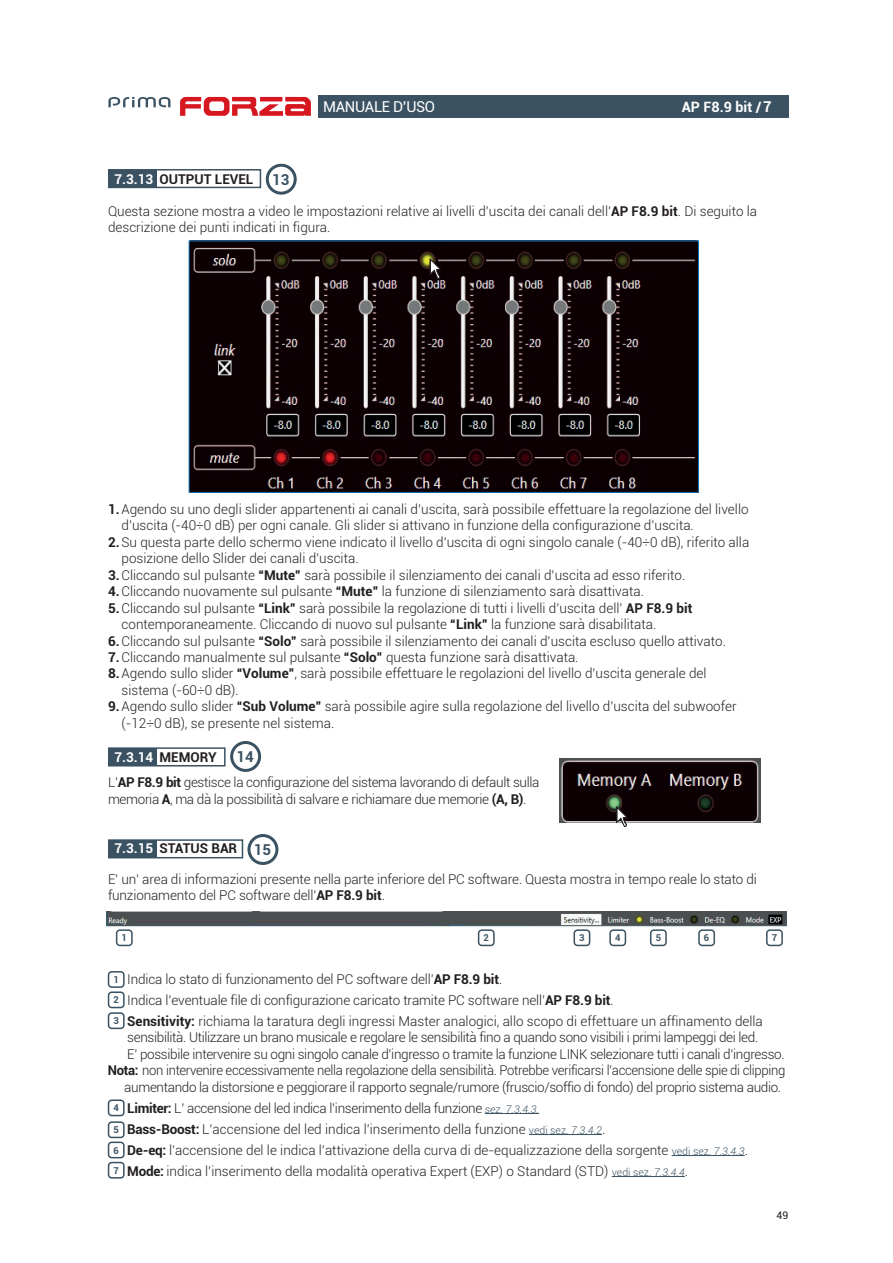
<style>
.page{position:relative;width:893px;height:1263px;background:#fff}
.page>*{position:absolute;margin:0;border:0;box-sizing:border-box;transform-origin:0 0}
.t1{font:15px "Roboto";letter-spacing:-.025em;color:#fff}
.t2{font:700 15px "Roboto";color:#3b5262}
.t3{font:700 14.25px "Roboto";color:#fff}
.t4{font:300 13.5px/21px "Roboto";color:#231f20}
.t5{font:300 13.5px/16.5px "Roboto";letter-spacing:-.025em;color:#231f20}
.t6{font:700 13.5px "Roboto";color:#231f20}
.t7{font:700 13.5px "Roboto";color:#fff}
.t8{font:10.5px "Roboto";color:#231f20}
.t9{font:700 9.45px/20.2px "Roboto";color:#3b5262;text-align:justify}
.s1{color:#fff}
.s2{font-size:15px}
.s3{font-weight:700}
.s4{color:#231f20}
.s5{font-style:italic;font-size:10.5px;color:#3b5262}
.s6{font-size:10.5px;color:#3b5262}
</style>
<div class="page">
<div style="left:318px;top:95px;width:470px;height:22px;background:#3b5262"></div>
<svg style="left:108px;top:97px;width:62px;height:10px"></svg>
<svg style="left:180px;top:97px;width:131px;height:19px"></svg>
<div style="left:108px;top:169px;width:153px;height:19px;border:2px solid #3b5262"></div>
<div style="left:109px;top:170px;width:47px;height:18px;background:#3b5262"></div>
<div style="left:108px;top:747px;width:118px;height:19px;border:2px solid #3b5262"></div>
<div style="left:109px;top:748px;width:47px;height:18px;background:#3b5262"></div>
<div style="left:108px;top:839px;width:135px;height:19px;border:2px solid #3b5262"></div>
<div style="left:109px;top:840px;width:47px;height:18px;background:#3b5262"></div>
<div style="left:266px;top:164px;width:31px;height:31px;border:3px solid #3b5262;border-radius:50%"></div>
<div style="left:230px;top:741px;width:31px;height:31px;border:3px solid #3b5262;border-radius:50%"></div>
<div style="left:247px;top:834px;width:31px;height:31px;border:3px solid #3b5262;border-radius:50%"></div>
<img style="left:191px;top:243px;width:506px;height:248px">
<div style="left:189px;top:241px;width:510px;height:252px;border:1px solid #1776bd"></div>
<img style="left:559px;top:758px;width:202px;height:65px">
<svg style="left:429px;top:258px;width:12px;height:21px"></svg>
<svg style="left:616px;top:806px;width:12px;height:21px"></svg>
<img style="left:107px;top:911px;width:679px;height:16px">
<div style="left:650px;top:929px;width:17px;height:17px;border:2px solid #3b5262;border-radius:3px"></div>
<div style="left:478px;top:929px;width:17px;height:17px;border:2px solid #3b5262;border-radius:3px"></div>
<div style="left:116px;top:929px;width:17px;height:17px;border:2px solid #3b5262;border-radius:3px"></div>
<div style="left:698px;top:929px;width:17px;height:17px;border:2px solid #3b5262;border-radius:3px"></div>
<div style="left:766px;top:929px;width:17px;height:17px;border:2px solid #3b5262;border-radius:3px"></div>
<div style="left:573px;top:929px;width:17px;height:17px;border:2px solid #3b5262;border-radius:3px"></div>
<div style="left:609px;top:929px;width:17px;height:17px;border:2px solid #3b5262;border-radius:3px"></div>
<hr style="left:485px;top:1113px;width:54px;height:1px;background:#3b5262">
<hr style="left:529px;top:1134px;width:73px;height:1px;background:#3b5262">
<hr style="left:672px;top:1155px;width:73px;height:1px;background:#3b5262">
<hr style="left:612px;top:1176px;width:73px;height:1px;background:#3b5262">
<div style="left:108px;top:1012px;width:17px;height:17px;border:2px solid #3b5262;border-radius:3px"></div>
<div style="left:108px;top:991px;width:17px;height:17px;border:2px solid #3b5262;border-radius:3px"></div>
<div style="left:108px;top:971px;width:17px;height:17px;border:2px solid #3b5262;border-radius:3px"></div>
<div style="left:108px;top:1099px;width:17px;height:17px;border:2px solid #3b5262;border-radius:3px"></div>
<div style="left:108px;top:1121px;width:17px;height:17px;border:2px solid #3b5262;border-radius:3px"></div>
<div style="left:108px;top:1141px;width:17px;height:17px;border:2px solid #3b5262;border-radius:3px"></div>
<div style="left:108px;top:1162px;width:17px;height:16px;border:2px solid #3b5262;border-radius:3px"></div>
<p class="t6" style="left:115px;top:169px;width:140px"><span class="s1">7.3.13</span> OUTPUT LEVEL</p>
<p class="t2" style="left:272px;top:169px;width:19px">13</p>
<p class="t1" style="left:323px;top:96px;width:113px">MANUALE D’USO</p>
<p class="t3" style="left:682px;top:96px;width:91px">AP F8.9 bit /<span class="s2">7</span></p>
<p class="t4" style="left:108px;top:202px;width:651px;line-height:16.5px">Questa sezione mostra a video le impostazioni relative ai livelli d’uscita dei canali dell’<span class="s3">AP F8.9 bit</span>. Di seguito la descrizione dei punti indicati in figura.</p>
<p class="t4" style="left:108px;top:498px;width:642px"><span class="s3">1.</span>Agendo su uno degli slider appartenenti ai canali d’uscita, sarà possibile effettuare la regolazione del livello</p>
<p class="t4" style="left:122px;top:514px;width:574px">d’uscita (-40÷0 dB) per ogni canale. Gli slider si attivano in funzione della configurazione d’uscita.</p>
<p class="t4" style="left:108px;top:531px;width:643px"><span class="s3">2.</span>Su questa parte dello schermo viene indicato il livello d’uscita di ogni singolo canale (-40÷0 dB), riferito alla</p>
<p class="t4" style="left:122px;top:547px;width:239px">posizione dello Slider dei canali d’uscita.</p>
<p class="t4" style="left:108px;top:564px;width:579px"><span class="s3">3.</span>Cliccando sul pulsante <span class="s3">“Mute”</span> sarà possibile il silenziamento dei canali d’uscita ad esso riferito.</p>
<p class="t4" style="left:108px;top:580px;width:537px"><span class="s3">4.</span>Cliccando nuovamente sul pulsante <span class="s3">“Mute”</span> la funzione di silenziamento sarà disattivata.</p>
<p class="t4" style="left:108px;top:597px;width:586px"><span class="s3">5.</span>Cliccando sul pulsante <span class="s3">“Link”</span> sarà possibile la regolazione di tutti i livelli d’uscita dell’ <span class="s3">AP F8.9 bit</span></p>
<p class="t4" style="left:122px;top:613px;width:536px">contemporaneamente. Cliccando di nuovo sul pulsante <span class="s3">“Link”</span> la funzione sarà disabilitata.</p>
<p class="t4" style="left:108px;top:630px;width:619px"><span class="s3">6.</span>Cliccando sul pulsante <span class="s3">“Solo”</span> sarà possibile il silenziamento dei canali d’uscita escluso quello attivato.</p>
<p class="t4" style="left:108px;top:646px;width:472px"><span class="s3">7.</span>Cliccando manualmente sul pulsante <span class="s3">“Solo”</span> questa funzione sarà disattivata.</p>
<p class="t4" style="left:108px;top:663px;width:600px"><span class="s3">8.</span>Agendo sullo slider <span class="s3">“Volume”</span>, sarà possibile effettuare le regolazioni del livello d’uscita generale del</p>
<p class="t4" style="left:122px;top:679px;width:119px">sistema (-60÷0 dB).</p>
<p class="t4" style="left:108px;top:696px;width:630px"><span class="s3">9.</span>Agendo sullo slider <span class="s3">“Sub Volume”</span> sarà possibile agire sulla regolazione del livello d’uscita del subwoofer</p>
<p class="t4" style="left:122px;top:712px;width:214px">(-12÷0 dB), se presente nel sistema.</p>
<p class="t7" style="left:115px;top:748px;width:104px">7.3.14 <span class="s4">MEMORY</span></p>
<p class="t2" style="left:237px;top:746px;width:19px">14</p>
<p class="t5" style="left:108px;top:774px;width:433px">L’<span class="s3">AP F8.9 bit</span> gestisce la configurazione del sistema lavorando di default sulla memoria <span class="s3">A</span>, ma dà la possibilità di salvare e richiamare due memorie <span class="s3">(A, B)</span>.</p>
<p class="t6" style="left:115px;top:839px;width:124px"><span class="s1">7.3.15</span> STATUS BAR</p>
<p class="t2" style="left:254px;top:839px;width:19px">15</p>
<p class="t4" style="left:108px;top:870px;width:650px;line-height:16.5px">E’ un’ area di informazioni presente nella parte inferiore del PC software. Questa mostra in tempo reale lo stato di funzionamento del PC software dell’<span class="s3">AP F8.9 bit</span>.</p>
<p class="t9" style="left:122px;top:927px;width:7px">1</p>
<p class="t9" style="left:484px;top:927px;width:7px">2</p>
<p class="t9" style="left:579px;top:927px;width:7px">3</p>
<p class="t9" style="left:615px;top:927px;width:7px">4</p>
<p class="t9" style="left:656px;top:927px;width:7px">5</p>
<p class="t9" style="left:704px;top:927px;width:7px">6</p>
<p class="t9" style="left:772px;top:927px;width:7px">7</p>
<p class="t4" style="left:127px;top:968px;width:637px">Indica lo stato di funzionamento del PC software dell’<span class="s3">AP F8.9 bit</span>.<br>Indica l’eventuale file di configurazione caricato tramite PC software nell’<span class="s3">AP F8.9 bit</span>.<br><span class="s3">Sensitivity:</span> richiama la taratura degli ingressi Master analogici, allo scopo di effettuare un affinamento della</p>
<p class="t5" style="left:127px;top:1029px;width:632px">sensibilità. Utilizzare un brano musicale e regolare le sensibilità fino a quando sono visibili i primi lampeggi dei led.</p>
<p class="t5" style="left:127px;top:1045px;width:659px">E’ possibile intervenire su ogni singolo canale d’ingresso o tramite la funzione LINK selezionare tutti i canali d’ingresso.</p>
<p class="t5" style="left:108px;top:1062px;width:679px"><span class="s3">Nota:</span> non intervenire eccessivamente nella regolazione della sensibilità. Potrebbe verificarsi l’accensione delle spie di clipping</p>
<p class="t5" style="left:124px;top:1078px;width:658px">aumentando la distorsione e peggiorare il rapporto segnale/rumore (fruscio/soffio di fondo) del proprio sistema audio.</p>
<p class="t4" style="left:127px;top:1097px;width:622px"><span class="s3">Limiter:</span> L’ accensione del led indica l’inserimento della funzione <span class="s5">sez. 7.3.4.3.<br></span><span class="s3">Bass-Boost:</span> L’accensione del led indica l’inserimento della funzione <span class="s6">vedi sez.</span> <span class="s5">7.3.4.2</span>.<br><span class="s3">De-eq:</span> l’accensione del le indica l’attivazione della curva di de-equalizzazione della sorgente <span class="s6">vedi sez.</span> <span class="s5">7.3.4.3</span>.<br><span class="s3">Mode:</span> indica l’inserimento della modalità operativa Expert (EXP) o Standard (STD) <span class="s6">vedi sez.</span> <span class="s5">7.3.4.4</span>.</p>
<p class="t9" style="left:113px;top:969px;width:7px">1</p>
<p class="t9" style="left:113px;top:989px;width:7px">2</p>
<p class="t9" style="left:113px;top:1010px;width:7px">3</p>
<p class="t9" style="left:113px;top:1097px;width:7px">4</p>
<p class="t9" style="left:113px;top:1119px;width:7px">5<br>6<br>7</p>
<p class="t8" style="left:776px;top:1208px;width:13px">49</p>
</div>
